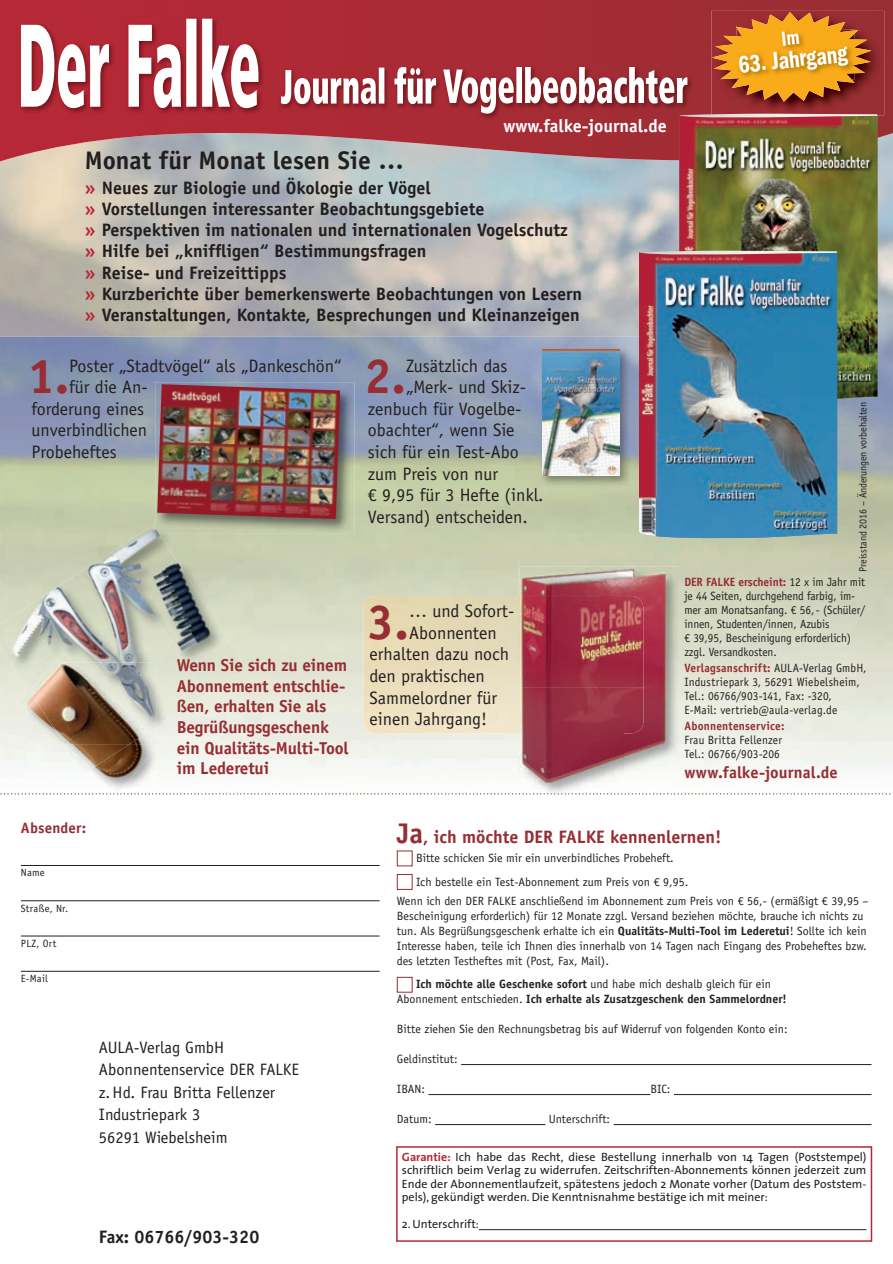
<style>
.page{position:relative;width:893px;height:1264px;background:#fff}
.page>*{position:absolute;margin:0;border:0;box-sizing:border-box;transform-origin:0 0}
.t1{font:700 49.05px "Officina Sans Std";color:#962e33}
.t2{font:700 25.5px "Officina Sans Std";color:#231f20}
.t3{font:25.05px "Franklin Gothic LT Com Dm Cn";color:#fff;scale:.9 1}
.t4{font:700 18px/21px "Officina Sans Std";color:#231f20}
.t5{font:18px "Officina Sans Std";color:#231f20}
.t6{font:700 18px "Officina Sans Std";color:#962e33}
.t7{font:700 18px "Officina Sans Std";color:#fff}
.t8{font:700 17.25px/20.7px "Officina Sans Std";letter-spacing:-.01em;color:#962e33}
.t9{font:16.5px/22.5px "Officina Sans Std";color:#231f20}
.t10{font:700 16.5px "Officina Sans Std";color:#962e33}
.t11{font:700 15px "Officina Sans Std";letter-spacing:.01em;color:#962e33}
.t12{font:12px/15px "Officina Sans Std";color:#231f20}
.t13{font:12px/14px "Officina Sans Std";color:#231f20;scale:.95 1}
.t14{font:12px/13.5px "The Sans";color:#231f20;text-align:justify}
.t15{font:700 12px/15px "Officina Sans Std";color:#231f20;text-align:center}
.t16{font:700 12px "Officina Sans Std";letter-spacing:.015em;color:#962e33;scale:.95 1}
.t17{font:10.5px "Officina Sans Std";letter-spacing:-.01em;color:#231f20;scale:.95 1}
.t18{font:10.5px "Officina Sans Std";letter-spacing:-.01em;color:#231f20}
.t19{font:10.5px "Officina Sans Std";letter-spacing:.025em;color:#231f20}
.s1{color:#b72837}
.s2{font-weight:700;color:#962e33}
.s3{font-size:28.5px}
.s4{font-weight:700}
.s5{font-weight:400}
.s6{font-weight:700;color:#b72837}
</style>
<div class="page">
<img style="left:804px;top:166px;width:89px;height:606px">
<svg style="left:0;top:0;width:893px;height:166px;background:#af5159"></svg>
<img style="left:278px;top:64px;width:401px;height:56px">
<svg style="left:281px;top:67px;width:155px;height:37px"></svg>
<img style="left:18px;top:16px;width:247px;height:99px">
<svg style="left:21px;top:19px;width:237px;height:89px"></svg>
<img style="left:711px;top:11px;width:173px;height:104px">
<img style="left:522px;top:566px;width:157px;height:229px">
<img style="left:518px;top:559px;width:157px;height:37px">
<img style="left:518px;top:596px;width:2px;height:188px">
<img style="left:520px;top:566px;width:155px;height:44px">
<img style="left:623px;top:610px;width:52px;height:174px">
<img style="left:520px;top:733px;width:103px;height:51px">
<img style="left:520px;top:596px;width:123px;height:137px">
<img style="left:155px;top:382px;width:199px;height:151px">
<img style="left:157px;top:384px;width:183px;height:135px">
<img style="left:63px;top:744px;width:94px;height:47px">
<img style="left:18px;top:694px;width:8px;height:16px">
<img style="left:26px;top:690px;width:3px;height:54px">
<div style="left:163px;top:694px;width:62px;height:50px;background:#eceee5"></div>
<svg style="left:157px;top:726px;width:6px;height:18px"></svg>
<img style="left:0;top:619px;width:8px;height:38px">
<img style="left:225px;top:635px;width:21px;height:47px">
<img style="left:66px;top:769px;width:25px;height:5px">
<img style="left:64px;top:744px;width:66px;height:25px">
<img style="left:8px;top:551px;width:105px;height:134px">
<img style="left:113px;top:528px;width:112px;height:166px">
<img style="left:98px;top:623px;width:108px;height:103px">
<svg style="left:149px;top:525px;width:10px;height:8px"></svg>
<img style="left:26px;top:662px;width:3px;height:28px">
<img style="left:150px;top:662px;width:7px;height:69px">
<img style="left:55px;top:652px;width:20px;height:10px">
<img style="left:29px;top:662px;width:121px;height:82px">
<hr style="left:21px;top:865px;width:359px;height:1px;background:#231f20">
<hr style="left:21px;top:900px;width:359px;height:1px;background:#231f20">
<hr style="left:21px;top:935px;width:359px;height:1px;background:#231f20">
<hr style="left:21px;top:970px;width:359px;height:1px;background:#231f20">
<img style="left:540px;top:347px;width:91px;height:140px">
<img style="left:543px;top:349px;width:76px;height:127px">
<hr style="left:461px;top:1064px;width:410px;height:1px;background:#231f20">
<hr style="left:428px;top:1094px;width:222px;height:1px;background:#231f20">
<hr style="left:674px;top:1094px;width:197px;height:1px;background:#231f20">
<hr style="left:435px;top:1124px;width:110px;height:1px;background:#231f20">
<hr style="left:614px;top:1124px;width:257px;height:1px;background:#231f20">
<div style="left:397px;top:850px;width:15px;height:16px;border:1px solid #962e33"></div>
<div style="left:397px;top:874px;width:15px;height:15px;border:1px solid #962e33"></div>
<div style="left:397px;top:977px;width:15px;height:15px;border:1px solid #962e33"></div>
<hr style="left:479px;top:1229px;width:387px;height:1px;background:#231f20">
<div style="left:396px;top:1146px;width:476px;height:95px;border:2px solid #b72837"></div>
<svg style="left:0;top:793px;width:893px;height:1px"></svg>
<img style="left:679px;top:118px;width:198px;height:283px">
<img style="left:639px;top:255px;width:198px;height:283px">
<svg style="left:639px;top:251px;width:198px;height:4px"></svg>
<svg style="left:443px;top:12px;width:434px;height:106px;background:#b55841"></svg>
<h3 class="t3" style="left:737px;top:50px;width:123px;rotate:-6deg">63. Jahrgang</h3>
<h3 class="t7" style="left:503px;top:114px;width:165px">www.falke-journal.de</h3>
<h2 class="t2" style="left:85px;top:145px;width:321px">Monat für Monat lesen Sie …</h2>
<p class="t4" style="left:85px;top:178px;width:499px"><span class="s1">»</span> Neues zur Biologie und Ökologie der Vögel<br><span class="s1">»</span> Vorstellungen interessanter Beobachtungsgebiete<br><span class="s1">»</span> Perspektiven im nationalen und internationalen Vogelschutz <span class="s1">»</span> Hilfe bei „kniffligen“ Bestimmungsfragen<br><span class="s1">»</span> Reise- und Freizeittipps<br><span class="s1">»</span> Kurzberichte über bemerkenswerte Beobachtungen von Lesern <span class="s1">»</span> Veranstaltungen, Kontakte, Besprechungen und Kleinanzeigen</p>
<h1 class="t1" style="left:27px;top:346px;width:43px">1.</h1>
<h3 class="t5" style="left:69px;top:355px;width:274px">Poster „Stadtvögel“ als „Dankeschön“</h3>
<h3 class="t5" style="left:69px;top:376px;width:80px">für die An-</h3>
<h3 class="t5" style="left:32px;top:398px;width:114px">forderung eines</h3>
<h3 class="t5" style="left:32px;top:420px;width:117px">unverbindlichen</h3>
<h3 class="t5" style="left:32px;top:441px;width:87px">Probeheftes</h3>
<h1 class="t1" style="left:364px;top:346px;width:43px">2.</h1>
<h3 class="t5" style="left:406px;top:355px;width:103px">Zusätzlich das</h3>
<h3 class="t5" style="left:406px;top:376px;width:122px">„Merk- und Skiz-</h3>
<h3 class="t5" style="left:368px;top:398px;width:155px">zenbuch für Vogelbe-</h3>
<h3 class="t5" style="left:368px;top:420px;width:148px">obachter“, wenn Sie</h3>
<h3 class="t5" style="left:368px;top:441px;width:152px">sich für ein Test-Abo</h3>
<h3 class="t5" style="left:368px;top:463px;width:132px">zum Preis von nur</h3>
<h3 class="t5" style="left:368px;top:484px;width:177px">€ 9,95 für 3 Hefte (inkl.</h3>
<h3 class="t5" style="left:368px;top:506px;width:161px">Versand) entscheiden.</h3>
<h3 class="t8" style="left:177px;top:654px;width:173px">Wenn Sie sich zu einem<br>Abonnement entschlie&shy;ßen, erhalten Sie als<br>Begrüßungsgeschenk ein Qualitäts-Multi-Tool im Lederetui</h3>
<h1 class="t1" style="left:367px;top:591px;width:43px">3.</h1>
<h3 class="t5" style="left:409px;top:600px;width:107px">… und Sofort-</h3>
<h3 class="t5" style="left:409px;top:622px;width:89px">Abonnenten</h3>
<h3 class="t5" style="left:370px;top:644px;width:141px">erhalten dazu noch</h3>
<h3 class="t5" style="left:370px;top:665px;width:117px">den praktischen</h3>
<h3 class="t5" style="left:370px;top:687px;width:129px">Sammelordner für</h3>
<h3 class="t5" style="left:370px;top:708px;width:119px">einen Jahrgang!</h3>
<p class="t17" style="left:857px;top:571px;width:180px;rotate:-90deg">Preisstand 2016 – Änderungen vorbehalten</p>
<p class="t13" style="left:684px;top:575px;width:192px"><span class="s2">DER FALKE erscheint:</span> 12 x im Jahr mit je 44 Seiten, durchgehend farbig, im&shy;mer am Monatsanfang. € 56, - (Schüler/ innen, Studenten/innen, Azubis<br>€ 39,95, Bescheinigung erforderlich) zzgl. Versandkosten.</p>
<p class="t13" style="left:684px;top:661px;width:193px"><span class="s2">Verlagsanschrift:</span> AULA-Verlag GmbH, Industriepark 3, 56291 Wiebelsheim, Tel.: 06766/903-141, Fax: -320, E-Mail: vertrieb@aula-verlag.de</p>
<p class="t16" style="left:684px;top:718px;width:107px">Abonnentenservice:</p>
<p class="t13" style="left:684px;top:733px;width:104px">Frau Britta Fellenzer<br>Tel.: 06766/903-206</p>
<h3 class="t10" style="left:684px;top:761px;width:155px">www.falke-journal.de</h3>
<p class="t11" style="left:21px;top:818px;width:67px">Absender:</p>
<p class="t18" style="left:21px;top:866px;width:25px">Name</p>
<p class="t19" style="left:21px;top:902px;width:49px">Straße, Nr.</p>
<p class="t18" style="left:21px;top:937px;width:37px">PLZ, Ort</p>
<p class="t18" style="left:21px;top:972px;width:28px">E-Mail</p>
<h3 class="t9" style="left:99px;top:1035px;width:202px">AULA-Verlag GmbH<br>Abonnentenservice DER FALKE z. Hd. Frau Britta Fellenzer<br>Industriepark 3<br>56291 Wiebelsheim</h3>
<h3 class="t4" style="left:99px;top:1225px;width:162px">Fax: 06766/903-320</h3>
<h3 class="t6" style="left:397px;top:825px;width:326px"><span class="s3">Ja</span>, ich möchte DER FALKE kennenlernen!</h3>
<p class="t12" style="left:416px;top:846px;width:274px;line-height:23.5px">Bitte schicken Sie mir ein unverbindliches Probeheft.<br>Ich bestelle ein Test-Abonnement zum Preis von € 9,95.</p>
<p class="t12" style="left:397px;top:893px;width:473px">Wenn ich den DER FALKE anschließend im Abonnement zum Preis von € 56,- (ermäßigt € 39,95 – Bescheinigung erforderlich) für 12 Monate zzgl. Versand beziehen möchte, brauche ich nichts zu tun. Als Begrüßungsgeschenk erhalte ich ein <span class="s4">Qualitäts-Multi-Tool im Lederetui</span>! Sollte ich kein Interesse haben, teile ich Ihnen dies innerhalb von 14 Tagen nach Eingang des Probeheftes bzw. des letzten Testheftes mit (Post, Fax, Mail).</p>
<p class="t15" style="left:397px;top:976px;width:391px">Ich möchte alle Geschenke sofort <span class="s5">und habe mich deshalb gleich für ein<br>Abonnement entschieden.</span> Ich erhalte als Zusatzgeschenk den Sammelordner!</p>
<p class="t12" style="left:397px;top:1021px;width:392px">Bitte ziehen Sie den Rechnungsbetrag bis auf Widerruf von folgenden Konto ein:</p>
<p class="t12" style="left:397px;top:1051px;width:62px">Geldinstitut:</p>
<p class="t12" style="left:397px;top:1081px;width:30px">IBAN:</p>
<p class="t12" style="left:650px;top:1081px;width:22px">BIC:</p>
<p class="t12" style="left:397px;top:1111px;width:36px">Datum:</p>
<p class="t12" style="left:549px;top:1111px;width:63px">Unterschrift:</p>
<p class="t14" style="left:402px;top:1149px;width:466px"><span class="s6">Garantie:</span> Ich habe das Recht, diese Bestellung innerhalb von 14 Tagen (Poststempel) schriftlich beim Verlag zu widerrufen. Zeitschriften-Abonnements können jederzeit zum Ende der Abonnementlaufzeit, spätestens jedoch 2 Monate vorher (Datum des Poststem&shy;pels), gekündigt werden. Die Kenntnisnahme bestätige ich mit meiner:</p>
<p class="t14" style="left:402px;top:1216px;width:79px">2. Unterschrift:</p>
</div>
